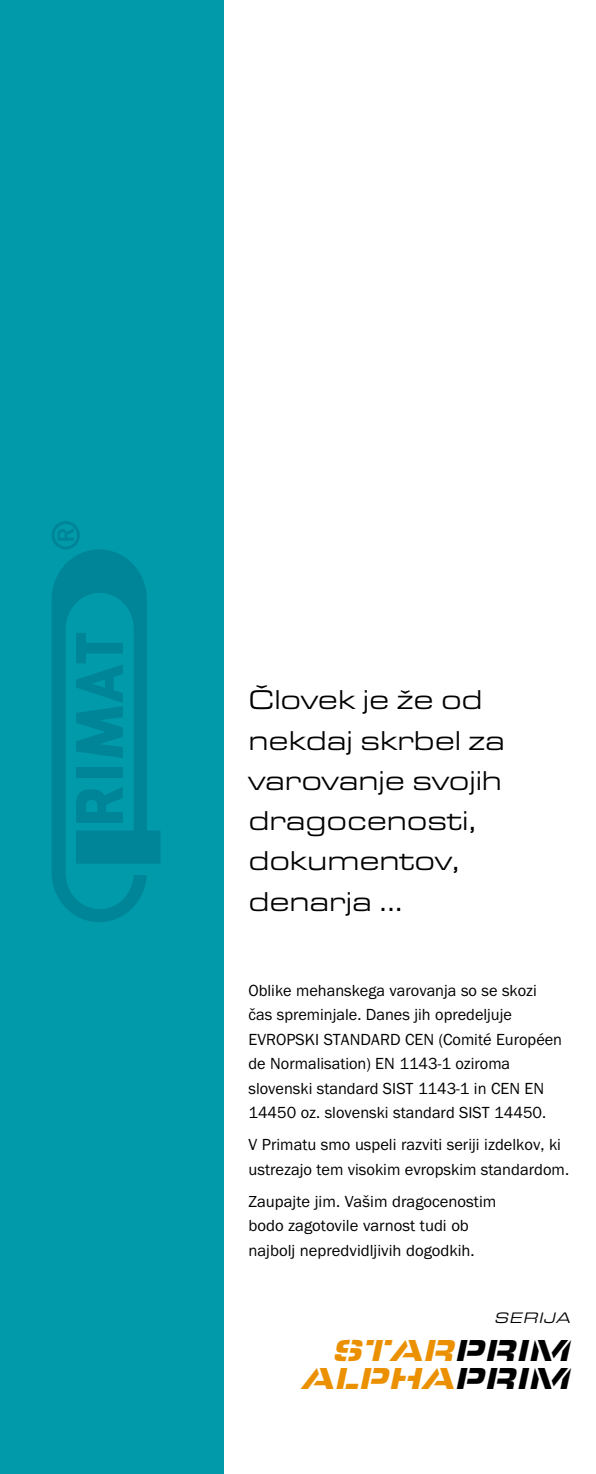
<style>
.page{position:relative;width:596px;height:1474px;background:#fff}
.page>*{position:absolute;margin:0;border:0;box-sizing:border-box;transform-origin:0 0}
.t1{font:italic 31.5px/28px "Eurostile Ste DCE Blac Exte";color:#eb9000;text-align:right}
.t2{font:28px/40.2px "Eurostile TCE Regu Exte";letter-spacing:-.005em;color:#000}
.t3{font:16.62px/24.5px "Franklin Got Itc TCE";color:#000}
.t4{font:italic 15.75px "Eurostile TCE Regu Exte";color:#000}
.s1{color:#000}
</style>
<div class="page">
<div style="left:0;top:0;width:223px;height:1473px;background:#009aab"></div>
<svg style="left:52px;top:549px;width:108px;height:373px;fill:#008b9e"></svg>
<svg style="left:52px;top:521px;width:28px;height:28px"></svg>
<h2 class="t2" style="left:248px;top:680px;width:258px">Človek je že od nekdaj skrbel za varovanje svojih dragocenosti, dokumentov, denarja ...</h2>
<p class="t3" style="left:248px;top:978px;width:315px">Oblike mehanskega varovanja so se skozi čas spreminjale. Danes jih opredeljuje EVROPSKI STANDARD CEN (Comité Européen de Normalisation) EN 1143-1 oziroma slovenski standard SIST 1143-1 in CEN EN 14450 oz. slovenski standard SIST 14450.</p>
<p class="t3" style="left:248px;top:1132px;width:322px">V Primatu smo uspeli razviti seriji izdelkov, ki ustrezajo tem visokim evropskim standardom.</p>
<p class="t3" style="left:248px;top:1188px;width:249px">Zaupajte jim. Vašim dragocenostim bodo zagotovile varnost tudi ob najbolj nepredvidljivih dogodkih.</p>
<p class="t4" style="left:494px;top:1309px;width:80px">SERIJA</p>
<h1 class="t1" style="left:300px;top:1336px;width:278px">STAR<span class="s1">PRIM<br></span>ALPHA<span class="s1">PRIM</span></h1>
</div>
